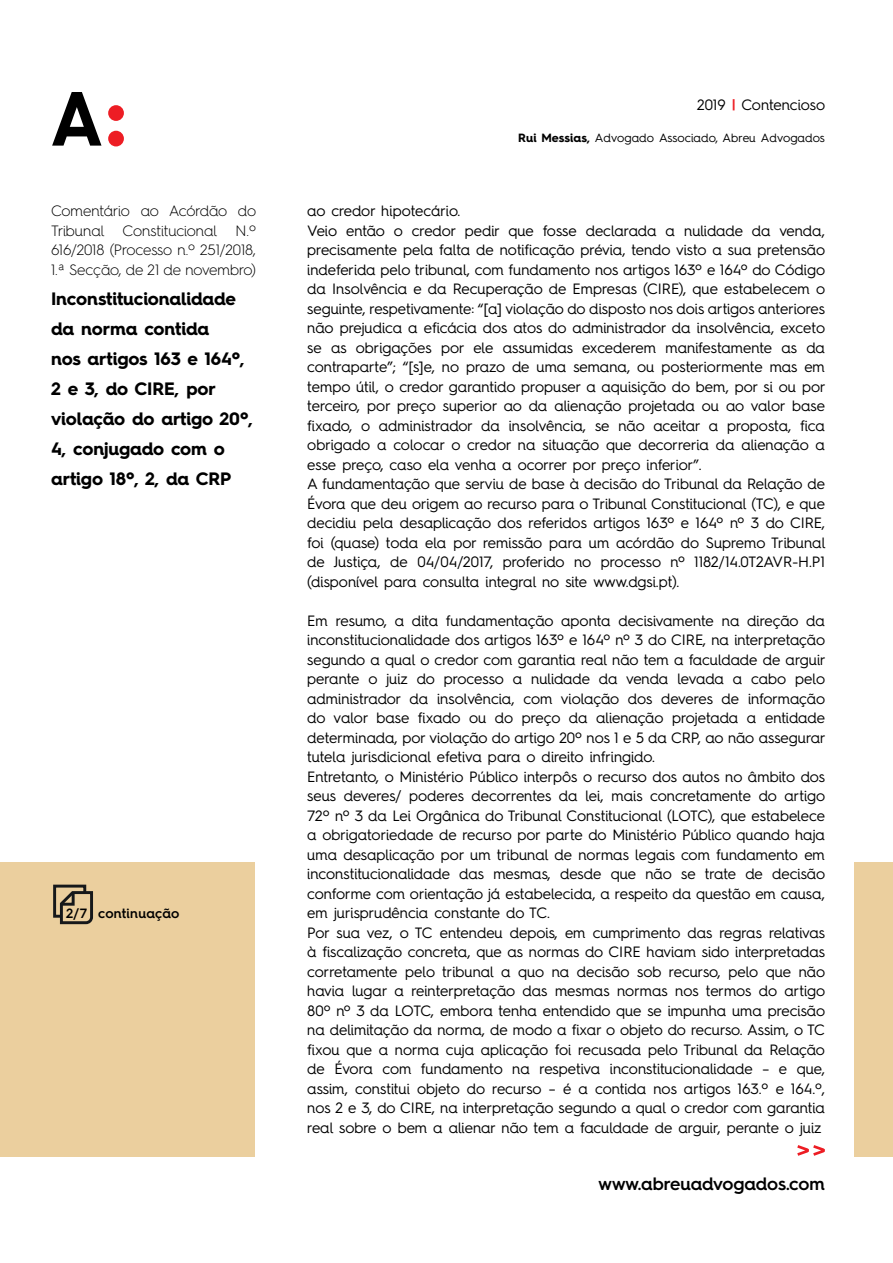
<style>
.page{position:relative;width:893px;height:1263px;background:#fff}
.page>*{position:absolute;margin:0;border:0;box-sizing:border-box;transform-origin:0 0}
.t1{font:700 18px/30px "Hurme Geometric Sans 4";letter-spacing:-.005em;color:#000}
.t2{font:600 18px "Hurme Geometric Sans 4";letter-spacing:-.01em;color:#000}
.t3{font:15px/19.5px "Hurme Geometric Sans 4";color:#000}
.t4{font:300 15px/19.5px "Hurme Geometric Sans 4";letter-spacing:-.005em;color:#000;text-align:justify}
.t5{font:600 13.5px "Hurme Geometric Sans 4";letter-spacing:.01em;color:#000}
.t6{font:12px "Hurme Geometric Sans 4";color:#000}
.s1{font-weight:600;color:#ed1d24}
.s2{font-weight:700}
</style>
<div class="page">
<svg style="left:797px;top:1145px;width:27px;height:11px"></svg>
<div style="left:0;top:862px;width:254px;height:294px;background:#ebcf9e"></div>
<div style="left:855px;top:862px;width:38px;height:294px;background:#ebcf9e"></div>
<div style="left:108px;top:105px;width:16px;height:16px;background:#ed1d24;border-radius:50%"></div>
<div style="left:108px;top:131px;width:16px;height:15px;background:#ed1d24;border-radius:50%"></div>
<svg style="left:52px;top:92px;width:49px;height:54px"></svg>
<svg style="left:53px;top:884px;width:40px;height:41px"></svg>
<p class="t4" style="left:51px;top:201px;width:207px">Comentário ao Acórdão do Tribunal Constitucional N.º 616/2018 (Processo n.º 251/2018, 1.ª Secção, de 21 de novembro)</p>
<p class="t1" style="left:51px;top:283px;width:203px">Inconstitucionalidade da norma contida<br>nos artigos 163 e 164º,<br>2 e 3, do CIRE, por violação do artigo 20º,<br>4, conjugado com o artigo 18º, 2, da CRP</p>
<p class="t5" style="left:66px;top:903px;width:115px">2/7 continuação</p>
<p class="t3" style="left:697px;top:94px;width:129px">2019 <span class="s1">|</span> Contencioso</p>
<p class="t6" style="left:518px;top:129px;width:308px"><span class="s2">Rui Messias,</span> Advogado Associado, Abreu Advogados</p>
<p class="t3" style="left:307px;top:201px;width:520px">ao credor hipotecário.<br>Veio então o credor pedir que fosse declarada a nulidade da venda, precisamente pela falta de notificação prévia, tendo visto a sua pretensão indeferida pelo tribunal, com fundamento nos artigos 163º e 164º do Código da Insolvência e da Recuperação de Empresas (CIRE), que estabelecem o seguinte, respetivamente: “[a] violação do disposto nos dois artigos anteriores não prejudica a eficácia dos atos do administrador da insolvência, exceto se as obrigações por ele assumidas excederem manifestamente as da contraparte”; “[s]e, no prazo de uma semana, ou posteriormente mas em tempo útil, o credor garantido propuser a aquisição do bem, por si ou por terceiro, por preço superior ao da alienação projetada ou ao valor base fixado, o administrador da insolvência, se não aceitar a proposta, fica obrigado a colocar o credor na situação que decorreria da alienação a esse preço, caso ela venha a ocorrer por preço inferior”.<br>A fundamentação que serviu de base à decisão do Tribunal da Relação de Évora que deu origem ao recurso para o Tribunal Constitucional (TC), e que decidiu pela desaplicação dos referidos artigos 163º e 164º nº 3 do CIRE, foi (quase) toda ela por remissão para um acórdão do Supremo Tribunal de Justiça, de 04/04/2017, proferido no processo nº 1182/14.0T2AVR-H.P1 (disponível para consulta integral no site www.dgsi.pt).</p>
<p class="t3" style="left:307px;top:610px;width:520px">Em resumo, a dita fundamentação aponta decisivamente na direção da inconstitucionalidade dos artigos 163º e 164º nº 3 do CIRE, na interpretação segundo a qual o credor com garantia real não tem a faculdade de arguir perante o juiz do processo a nulidade da venda levada a cabo pelo administrador da insolvência, com violação dos deveres de informação do valor base fixado ou do preço da alienação projetada a entidade determinada, por violação do artigo 20º nos 1 e 5 da CRP, ao não assegurar tutela jurisdicional efetiva para o direito infringido.<br>Entretanto, o Ministério Público interpôs o recurso dos autos no âmbito dos seus deveres/ poderes decorrentes da lei, mais concretamente do artigo 72º nº 3 da Lei Orgânica do Tribunal Constitucional (LOTC), que estabelece a obrigatoriedade de recurso por parte do Ministério Público quando haja uma desaplicação por um tribunal de normas legais com fundamento em inconstitucionalidade das mesmas, desde que não se trate de decisão conforme com orientação já estabelecida, a respeito da questão em causa, em jurisprudência constante do TC.<br>Por sua vez, o TC entendeu depois, em cumprimento das regras relativas à fiscalização concreta, que as normas do CIRE haviam sido interpretadas corretamente pelo tribunal a quo na decisão sob recurso, pelo que não havia lugar a reinterpretação das mesmas normas nos termos do artigo 80º nº 3 da LOTC, embora tenha entendido que se impunha uma precisão na delimitação da norma, de modo a fixar o objeto do recurso. Assim, o TC fixou que a norma cuja aplicação foi recusada pelo Tribunal da Relação de Évora com fundamento na respetiva inconstitucionalidade – e que, assim, constitui objeto do recurso – é a contida nos artigos 163.º e 164.º, nos 2 e 3, do CIRE, na interpretação segundo a qual o credor com garantia real sobre o bem a alienar não tem a faculdade de arguir, perante o juiz</p>
<p class="t2" style="left:599px;top:1171px;width:228px">www.abreuadvogados.com</p>
</div>
